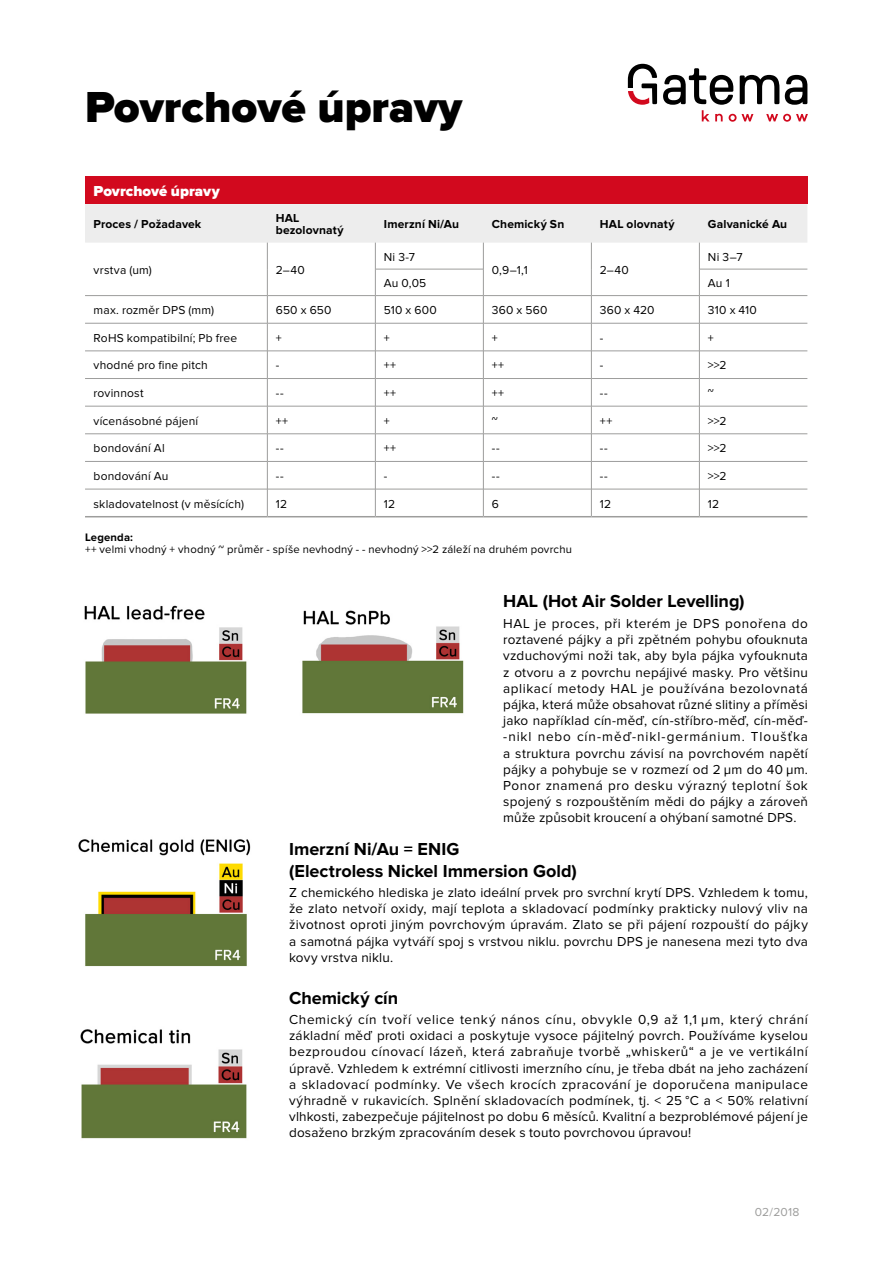
<style>
.page{position:relative;width:893px;height:1263px;background:#fff}
.page>*{position:absolute;margin:0;border:0;box-sizing:border-box;transform-origin:0 0}
.t1{font:900 45px "Proxima Nova";color:#000}
.t2{font:700 18px/21.6px "Proxima Nova";color:#000}
.t3{font:900 15px "Proxima Nova";color:#fff}
.t4{font:13.5px/16.2px "Proxima Nova";letter-spacing:.015em;color:#000;text-align:justify}
.t5{font:13.5px "Proxima Nova";letter-spacing:.045em;color:#000}
.t6{font:13.5px "Proxima Nova";letter-spacing:.065em;color:#000}
.t7{font:13.5px "Proxima Nova";letter-spacing:.04em;color:#000}
.t8{font:12px "Proxima Nova";letter-spacing:.015em;color:#000}
.t9{font:700 12px/12px "Proxima Nova";letter-spacing:.01em;color:#000}
.t10{font:12px "Proxima Nova";letter-spacing:.01em;color:#9d9d9c}
.t11{font:11.25px "Proxima Nova";letter-spacing:.02em;color:#000}
.t12{font:700 11.25px "Proxima Nova";letter-spacing:.015em;color:#000}
</style>
<div class="page">
<svg style="left:628px;top:64px;width:29px;height:41px"></svg>
<svg style="left:663px;top:68px;width:145px;height:54px"></svg>
<div style="left:85px;top:176px;width:722px;height:28px;background:#d2091e"></div>
<hr style="left:85px;top:516px;width:182px;height:1px;background:#9d9d9c">
<hr style="left:267px;top:516px;width:108px;height:1px;background:#9d9d9c">
<hr style="left:375px;top:516px;width:108px;height:1px;background:#9d9d9c">
<hr style="left:483px;top:516px;width:108px;height:1px;background:#9d9d9c">
<hr style="left:591px;top:516px;width:108px;height:1px;background:#9d9d9c">
<hr style="left:699px;top:516px;width:108px;height:1px;background:#9d9d9c">
<svg style="left:85px;top:204px;width:722px;height:312px"></svg>
<img style="left:78px;top:839px;width:173px;height:128px">
<img style="left:80px;top:1029px;width:167px;height:110px">
<img style="left:84px;top:605px;width:163px;height:109px">
<img style="left:302px;top:610px;width:162px;height:104px">
<h1 class="t1" style="left:85px;top:86px;width:379px">Povrchové úpravy</h1>
<p class="t3" style="left:94px;top:184px;width:128px">Povrchové úpravy</p>
<p class="t9" style="left:94px;top:219px;width:109px">Proces / Požadavek</p>
<p class="t9" style="left:276px;top:213px;width:69px">HAL bezolovnatý</p>
<p class="t9" style="left:384px;top:219px;width:77px">Imerzní Ni/Au</p>
<p class="t9" style="left:492px;top:219px;width:74px">Chemický Sn</p>
<p class="t9" style="left:600px;top:219px;width:76px">HAL olovnatý</p>
<p class="t9" style="left:708px;top:219px;width:81px">Galvanické Au</p>
<p class="t8" style="left:94px;top:264px;width:60px">vrstva (um)</p>
<p class="t8" style="left:276px;top:264px;width:31px">2–40</p>
<p class="t8" style="left:384px;top:251px;width:33px">Ni 3-7</p>
<p class="t8" style="left:708px;top:251px;width:36px">Ni 3–7</p>
<p class="t8" style="left:492px;top:264px;width:38px">0,9–1,1</p>
<p class="t8" style="left:600px;top:264px;width:31px">2–40</p>
<p class="t8" style="left:384px;top:278px;width:44px">Au 0,05</p>
<p class="t8" style="left:708px;top:278px;width:23px">Au 1</p>
<p class="t8" style="left:94px;top:305px;width:122px">max. rozměr DPS (mm)</p>
<p class="t8" style="left:276px;top:305px;width:57px">650 x 650</p>
<p class="t8" style="left:384px;top:305px;width:54px">510 x 600</p>
<p class="t8" style="left:492px;top:305px;width:57px">360 x 560</p>
<p class="t8" style="left:600px;top:305px;width:56px">360 x 420</p>
<p class="t8" style="left:708px;top:305px;width:51px">310 x 410</p>
<p class="t8" style="left:94px;top:332px;width:145px">RoHS kompatibilní; Pb free</p>
<p class="t8" style="left:276px;top:332px;width:7px">+</p>
<p class="t8" style="left:384px;top:332px;width:7px">+</p>
<p class="t8" style="left:492px;top:332px;width:7px">+</p>
<p class="t8" style="left:600px;top:332px;width:5px">-</p>
<p class="t8" style="left:708px;top:332px;width:7px">+</p>
<p class="t8" style="left:94px;top:360px;width:116px">vhodné pro fine pitch</p>
<p class="t8" style="left:276px;top:360px;width:5px">-</p>
<p class="t8" style="left:384px;top:360px;width:14px">++</p>
<p class="t8" style="left:492px;top:360px;width:14px">++</p>
<p class="t8" style="left:600px;top:360px;width:5px">-</p>
<p class="t8" style="left:708px;top:360px;width:20px">&gt;&gt;2</p>
<p class="t8" style="left:94px;top:388px;width:52px">rovinnost</p>
<p class="t8" style="left:276px;top:388px;width:9px">--</p>
<p class="t8" style="left:384px;top:388px;width:14px">++</p>
<p class="t8" style="left:492px;top:388px;width:14px">++</p>
<p class="t8" style="left:600px;top:388px;width:9px">--</p>
<p class="t8" style="left:708px;top:388px;width:8px">~</p>
<p class="t8" style="left:94px;top:415px;width:106px">vícenásobné pájení</p>
<p class="t8" style="left:276px;top:415px;width:14px">++</p>
<p class="t8" style="left:384px;top:415px;width:7px">+</p>
<p class="t8" style="left:492px;top:415px;width:8px">~</p>
<p class="t8" style="left:600px;top:415px;width:14px">++</p>
<p class="t8" style="left:708px;top:415px;width:20px">&gt;&gt;2</p>
<p class="t8" style="left:94px;top:443px;width:73px">bondování Al</p>
<p class="t8" style="left:276px;top:443px;width:9px">--</p>
<p class="t8" style="left:384px;top:443px;width:14px">++</p>
<p class="t8" style="left:492px;top:443px;width:9px">--</p>
<p class="t8" style="left:600px;top:443px;width:9px">--</p>
<p class="t8" style="left:708px;top:443px;width:20px">&gt;&gt;2</p>
<p class="t8" style="left:94px;top:470px;width:76px">bondování Au</p>
<p class="t8" style="left:276px;top:470px;width:9px">--</p>
<p class="t8" style="left:384px;top:470px;width:5px">-</p>
<p class="t8" style="left:492px;top:470px;width:9px">--</p>
<p class="t8" style="left:600px;top:470px;width:9px">--</p>
<p class="t8" style="left:708px;top:470px;width:20px">&gt;&gt;2</p>
<p class="t8" style="left:94px;top:498px;width:152px">skladovatelnost (v měsících)</p>
<p class="t8" style="left:276px;top:498px;width:13px">12</p>
<p class="t8" style="left:384px;top:498px;width:13px">12</p>
<p class="t8" style="left:492px;top:498px;width:9px">6</p>
<p class="t8" style="left:600px;top:498px;width:13px">12</p>
<p class="t8" style="left:708px;top:498px;width:13px">12</p>
<p class="t12" style="left:85px;top:533px;width:49px">Legenda:</p>
<p class="t11" style="left:85px;top:545px;width:488px">++ velmi vhodný + vhodný ~ průměr - spíše nevhodný - - nevhodný &gt;&gt;2 záleží na druhém povrchu</p>
<h2 class="t2" style="left:503px;top:591px;width:243px">HAL (Hot Air Solder Levelling)</h2>
<p class="t5" style="left:503px;top:617px;width:306px">HAL je proces, při kterém je DPS ponořena do</p>
<p class="t4" style="left:503px;top:632px;width:306px">roztavené pájky a při zpětném pohybu ofouknuta</p>
<p class="t4" style="left:503px;top:648px;width:306px">vzduchovými noži tak, aby byla pájka vyfouknuta</p>
<p class="t4" style="left:503px;top:664px;width:306px">z otvoru a z povrchu nepájivé masky. Pro většinu</p>
<p class="t5" style="left:503px;top:682px;width:306px">aplikací metody HAL je používána bezolovnatá</p>
<p class="t4" style="left:503px;top:697px;width:306px">pájka, která může obsahovat různé slitiny a příměsi</p>
<p class="t4" style="left:503px;top:713px;width:305px">jako například cín-‑měď, cín-‑stříbro-‑měď, cín-‑měď-</p>
<p class="t6" style="left:508px;top:731px;width:301px">nikl nebo cín-‑měď-‑nikl-‑germánium. Tloušťka</p>
<p class="t4" style="left:503px;top:745px;width:306px">a struktura povrchu závisí na povrchovém napětí</p>
<p class="t4" style="left:503px;top:762px;width:306px">pájky a pohybuje se v rozmezí od 2 μm do 40 μm.</p>
<p class="t7" style="left:503px;top:779px;width:306px">Ponor znamená pro desku výrazný teplotní šok</p>
<p class="t4" style="left:503px;top:794px;width:306px">spojený s rozpouštěním mědi do pájky a zároveň</p>
<p class="t4" style="left:503px;top:810px;width:295px">může způsobit kroucení a ohýbaní samotné DPS.</p>
<h2 class="t2" style="left:289px;top:839px;width:289px">Imerzní Ni/Au = ENIG<br>(Electroless Nickel Immersion Gold)</h2>
<p class="t4" style="left:289px;top:885px;width:520px">Z chemického hlediska je zlato ideální prvek pro svrchní krytí DPS. Vzhledem k tomu, že zlato netvoří oxidy, mají teplota a skladovací podmínky prakticky nulový vliv na životnost oproti jiným povrchovým úpravám. Zlato se při pájení rozpouští do pájky a samotná pájka vytváří spoj s vrstvou niklu. povrchu DPS je nanesena mezi tyto dva kovy vrstva niklu.</p>
<h2 class="t2" style="left:289px;top:987px;width:110px">Chemický cín</h2>
<p class="t4" style="left:289px;top:1012px;width:520px">Chemický cín tvoří velice tenký nános cínu, obvykle 0,9 až 1,1 μm, který chrání základní měď proti oxidaci a poskytuje vysoce pájitelný povrch. Používáme kyselou bezproudou cínovací lázeň, která zabraňuje tvorbě „whiskerů“ a je ve vertikální úpravě. Vzhledem k extrémní citlivosti imerzního cínu, je třeba dbát na jeho zacházení a skladovací podmínky. Ve všech krocích zpracování je doporučena manipulace výhradně v rukavicích. Splnění skladovacích podmínek, tj. &lt; 25 °C a &lt; 50% relativní vlhkosti, zabezpečuje pájitelnost po dobu 6 měsíců. Kvalitní a bezproblémové pájení je dosaženo brzkým zpracováním desek s touto povrchovou úpravou!</p>
<p class="t10" style="left:755px;top:1207px;width:46px">02/2018</p>
</div>
